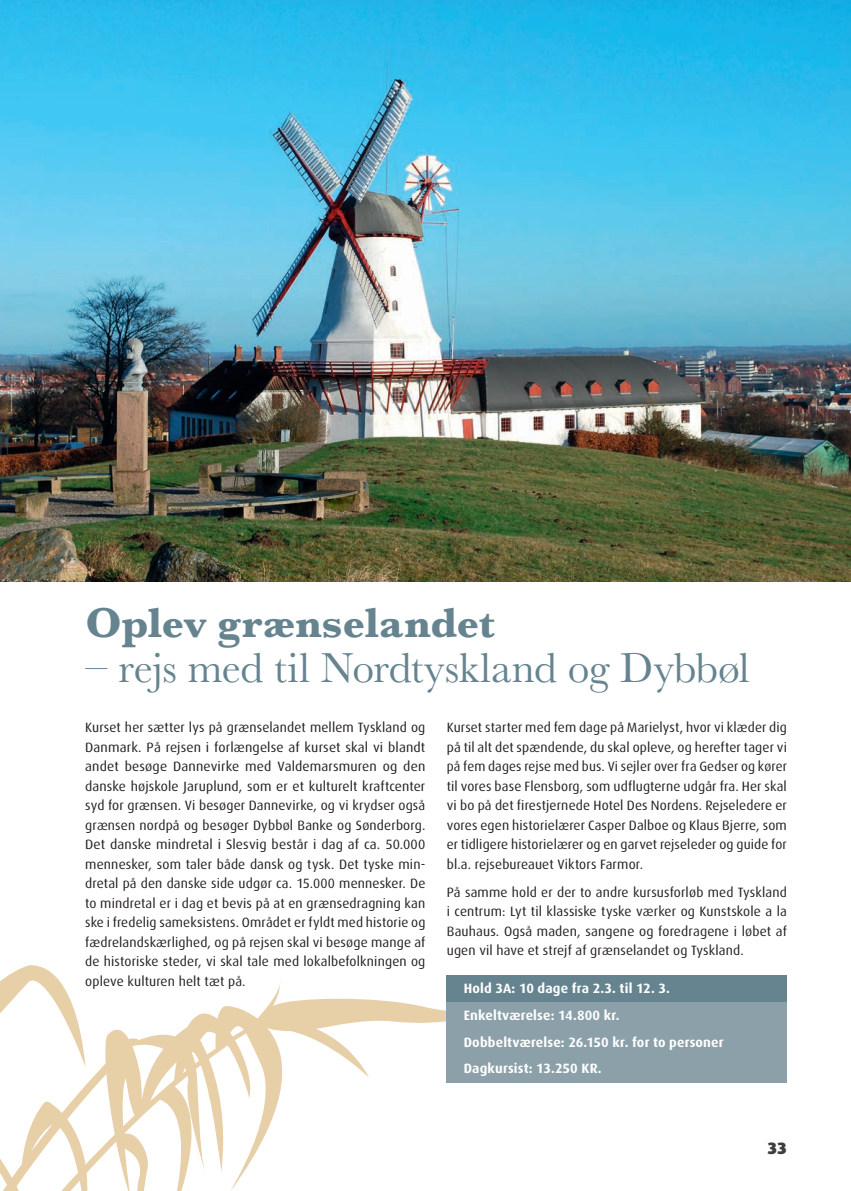
<style>
.page{position:relative;width:851px;height:1191px;background:#fff}
.page>*{position:absolute;margin:0;border:0;box-sizing:border-box;transform-origin:0 0}
.Brødtekst_indledning{font:43.5px "Baskerville";letter-spacing:-.005em;color:#668490}
.Brødtekst_indledning-2{font:700 43.5px "Baskerville";color:#668490}
.t1{font:900 16.5px "Dax";color:#3e3e3f}
.Brødtekst_-_kursus{font:13.5px/19.5px "Dax";letter-spacing:.01em;color:#231f20;text-align:justify}
.Holdnr___pris{font:700 13.5px "Dax";letter-spacing:.01em;color:#fff}
</style>
<div class="page">
<img style="left:0;top:0;width:850px;height:581px">
<svg style="left:0;top:965px;width:446px;height:226px"></svg>
<div style="left:446px;top:1001px;width:341px;height:82px;background:#8ba0a9"></div>
<div style="left:446px;top:975px;width:341px;height:27px;background:#668490"></div>
<p class="Brødtekst_indledning-2" style="left:85px;top:593px;width:411px">Oplev grænselandet</p>
<p class="Brødtekst_indledning" style="left:85px;top:640px;width:665px">– rejs med til Nordtyskland og Dybbøl</p>
<p class="Brødtekst_-_kursus" style="left:85px;top:718px;width:341px">Kurset her sætter lys på grænselandet mellem Tyskland og Danmark. På rejsen i forlængelse af kurset skal vi blandt andet besøge Dannevirke med Valdemarsmuren og den danske højskole Jaruplund, som er et kulturelt kraftcenter syd for grænsen. Vi besøger Dannevirke, og vi krydser også grænsen nordpå og besøger Dybbøl Banke og Sønderborg.<br>Det danske mindretal i Slesvig består i dag af ca. 50.000 mennesker, som taler både dansk og tysk. Det tyske min&shy;dretal på den danske side udgør ca. 15.000 mennesker. De to mindretal er i dag et bevis på at en grænsedragning kan ske i fredelig sameksistens. Området er fyldt med historie og fædrelandskærlighed, og på rejsen skal vi besøge mange af de historiske steder, vi skal tale med lokalbefolkningen og opleve kulturen helt tæt på.</p>
<p class="Brødtekst_-_kursus" style="left:446px;top:718px;width:341px">Kurset starter med fem dage på Marielyst, hvor vi klæder dig på til alt det spændende, du skal opleve, og herefter tager vi på fem dages rejse med bus. Vi sejler over fra Gedser og kører til vores base Flensborg, som udflugterne udgår fra. Her skal vi bo på det firestjernede Hotel Des Nordens. Rejseledere er vores egen historielærer Casper Dalboe og Klaus Bjerre, som er tidligere historielærer og en garvet rejseleder og guide for bl.a. rejsebureauet Viktors Farmor.</p>
<p class="Brødtekst_-_kursus" style="left:446px;top:882px;width:341px">På samme hold er der to andre kursusforløb med Tyskland i centrum: Lyt til klassiske tyske værker og Kunstskole a la Bauhaus. Også maden, sangene og foredragene i løbet af ugen vil have et strejf af grænselandet og Tyskland.</p>
<p class="Holdnr___pris" style="left:463px;top:981px;width:207px">Hold 3A: 10 dage fra 2.3. til 12. 3.</p>
<p class="Holdnr___pris" style="left:463px;top:1007px;width:157px">Enkeltværelse: 14.800 kr.</p>
<p class="Holdnr___pris" style="left:463px;top:1034px;width:261px">Dobbeltværelse: 26.150 kr. for to personer</p>
<p class="Holdnr___pris" style="left:463px;top:1060px;width:139px">Dagkursist: 13.250 KR.</p>
<p class="t1" style="left:767px;top:1138px;width:21px">33</p>
</div>
